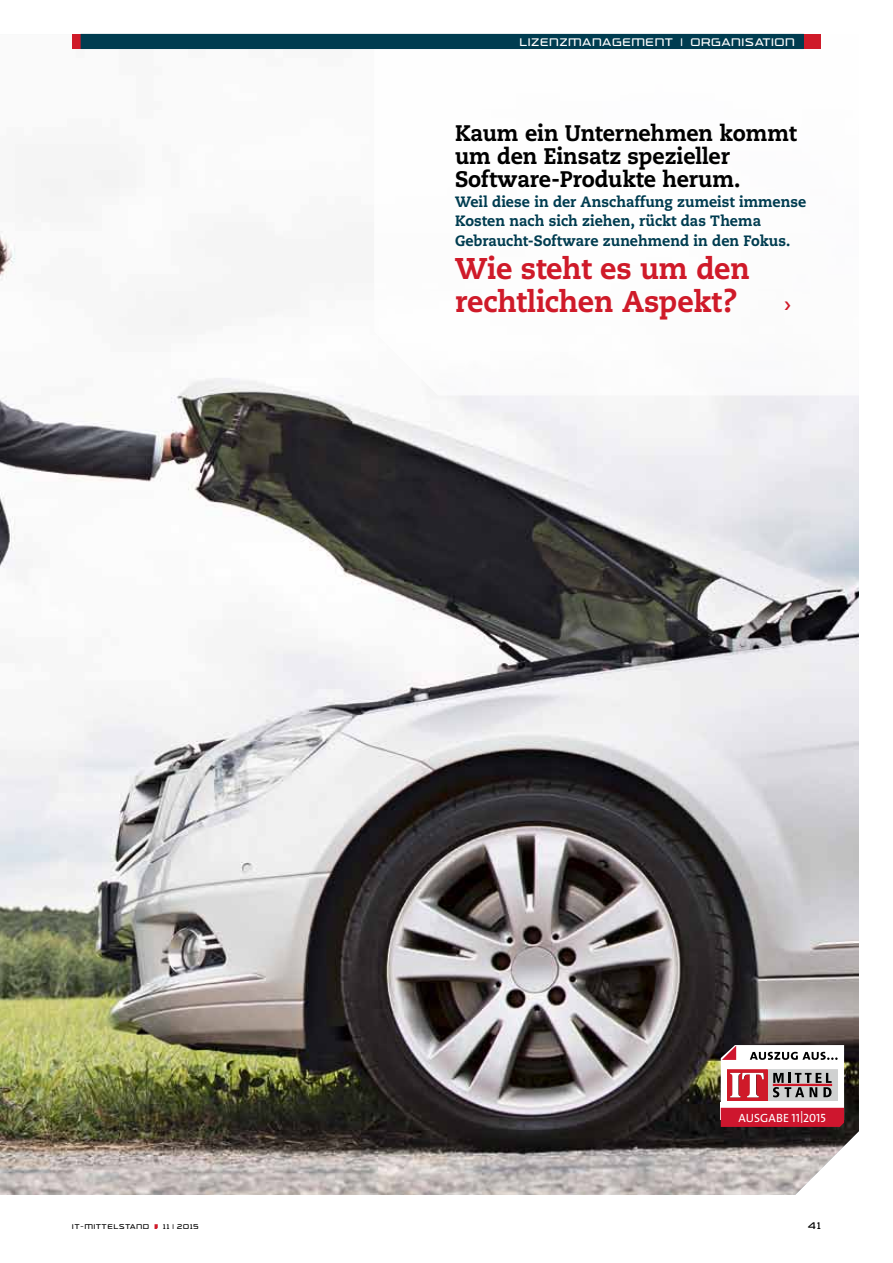
<style>
.page{position:relative;width:893px;height:1263px;background:#fff}
.page>*{position:absolute;margin:0;border:0;box-sizing:border-box;transform-origin:0 0}
.t1{font:800 30px/33px "Caecilia";letter-spacing:-.005em;color:#cf1a29;scale:.95 1}
.t2{font:800 22.5px/23.2px "Caecilia";letter-spacing:-.005em;color:#000;scale:.95 1}
.t3{font:800 15px/19.5px "Caecilia";color:#003c50;scale:.95 1}
.t4{font:12px "Trade Marker Light Alt";letter-spacing:.1em;color:#fff}
.t5{font:12px "The Sans Caps";letter-spacing:.005em;color:#fff}
.t6{font:10.5px "Trade Marker Light Alt";color:#000}
.t7{font:7.5px "Trade Marker Light Alt";letter-spacing:.14em;color:#000}
</style>
<div class="page">
<img style="left:0;top:49px;width:859px;height:1146px">
<svg style="left:374px;top:33px;width:485px;height:362px"></svg>
<svg style="left:155px;top:1224px;width:3px;height:5px"></svg>
<div style="left:804px;top:34px;width:17px;height:15px;background:#cf1a29"></div>
<div style="left:72px;top:34px;width:9px;height:15px;background:#cf1a29"></div>
<div style="left:81px;top:34px;width:722px;height:15px;background:#003c50"></div>
<svg style="left:721px;top:1045px;width:123px;height:82px"></svg>
<svg style="left:785px;top:302px;width:6px;height:8px"></svg>
<p class="t4" style="left:520px;top:35px;width:61px">LIZENZMANA</p>
<p class="t4" style="left:612px;top:35px;width:22px">GEMENT</p>
<p class="t4" style="left:680px;top:35px;width:50px">| ORGANISATI</p>
<p class="t4" style="left:775px;top:35px;width:20px">ON</p>
<h2 class="t2" style="left:455px;top:121px;width:361px">Kaum ein Unternehmen kommt um den Einsatz spezieller<br>Software-Produkte herum.</h2>
<p class="t3" style="left:455px;top:192px;width:371px">Weil diese in der Anschaffung zumeist immense<br>Kosten nach sich ziehen, rückt das Thema<br>Gebraucht-Software zunehmend in den Fokus.</p>
<h1 class="t1" style="left:455px;top:252px;width:312px">Wie steht es um den rechtlichen Aspekt?</h1>
<p class="t5" style="left:739px;top:1108px;width:89px">AUSGABE 11|2015</p>
<p class="t7" style="left:72px;top:1222px;width:29px">IT-MITTELSTAND</p>
<p class="t7" style="left:163px;top:1222px;width:37px">11 | 2015</p>
<p class="t6" style="left:808px;top:1219px;width:14px">41</p>
</div>
